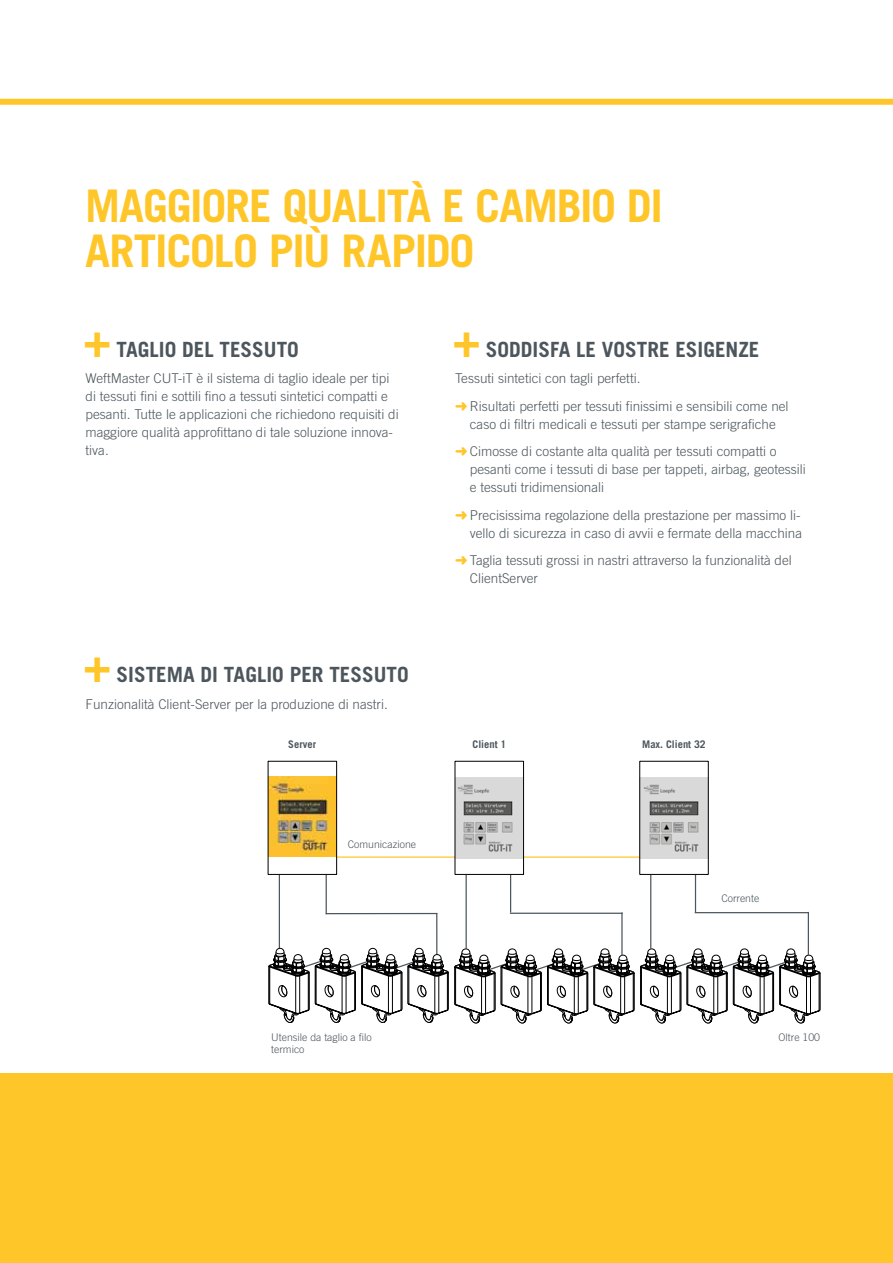
<style>
.page{position:relative;width:893px;height:1263px;background:#fff}
.page>*{position:absolute;margin:0;border:0;box-sizing:border-box;transform-origin:0 0}
.t1{font:700 45px/45px "Trade Gothic LT Std";letter-spacing:-.03em;color:#ffc629}
.t2{font:700 21px "Trade Gothic LT Std";color:#4c565c}
.t3{font:300 13.5px/18px "Trade Gothic LT Std";color:#4c565c}
.t4{font:300 10.5px/12px "Trade Gothic LT Com";color:#4c565c}
.t5{font:700 10.5px "Trade Gothic LT Com";color:#4c565c}
.s1{font-family:"Trade Gothic LT Com";font-size:45px;color:#ffc629}
.s2{color:#ffc629}
</style>
<div class="page">
<div style="left:0;top:99px;width:893px;height:6px;background:#ffc629"></div>
<div style="left:0;top:1073px;width:893px;height:190px;background:#ffc629"></div>
<hr style="left:279px;top:867px;width:1px;height:81px;background:#4c565c">
<hr style="left:337px;top:856px;width:372px;height:2px;background:#ffc629">
<hr style="left:326px;top:913px;width:111px;height:1px;background:#4c565c">
<hr style="left:650px;top:867px;width:1px;height:81px;background:#4c565c">
<hr style="left:466px;top:867px;width:1px;height:81px;background:#4c565c">
<hr style="left:326px;top:863px;width:1px;height:51px;background:#4c565c">
<hr style="left:436px;top:913px;width:1px;height:41px;background:#4c565c">
<hr style="left:510px;top:867px;width:1px;height:45px;background:#4c565c">
<div style="left:268px;top:761px;width:69px;height:113px;background:#fff"></div>
<img style="left:270px;top:776px;width:65px;height:81px">
<div style="left:268px;top:761px;width:69px;height:114px;border:1px solid #000"></div>
<hr style="left:695px;top:867px;width:1px;height:45px;background:#4c565c">
<svg style="left:454px;top:949px;width:180px;height:74px"></svg>
<svg style="left:269px;top:948px;width:179px;height:75px"></svg>
<svg style="left:640px;top:949px;width:180px;height:74px"></svg>
<div style="left:640px;top:761px;width:68px;height:113px;background:#fff"></div>
<img style="left:641px;top:778px;width:66px;height:81px">
<div style="left:639px;top:761px;width:70px;height:114px;border:1px solid #000"></div>
<div style="left:455px;top:761px;width:69px;height:113px;background:#fff"></div>
<img style="left:457px;top:778px;width:65px;height:81px">
<div style="left:455px;top:761px;width:69px;height:114px;border:1px solid #000"></div>
<hr style="left:510px;top:913px;width:113px;height:1px;background:#4c565c">
<hr style="left:621px;top:912px;width:2px;height:44px;background:#4c565c">
<hr style="left:695px;top:912px;width:114px;height:1px;background:#4c565c">
<hr style="left:808px;top:912px;width:1px;height:43px;background:#4c565c">
<h1 class="t1" style="left:85px;top:183px;width:579px">MAGGIORE QUALITÀ E CAMBIO DI<br>ARTICOLO PIÙ RAPIDO</h1>
<h2 class="t2" style="left:84px;top:336px;width:217px"><span class="s1">+</span> TAGLIO DEL TESSUTO</h2>
<p class="t3" style="left:86px;top:369px;width:315px">WeftMaster CUT-iT è il sistema di taglio ideale per tipi di tessuti fini e sottili fino a tessuti sintetici compatti e pesanti. Tutte le applicazioni che richiedono requisiti di maggiore qualità approfittano di tale soluzione innova&shy;tiva.</p>
<h2 class="t2" style="left:84px;top:661px;width:327px"><span class="s1">+</span> SISTEMA DI TAGLIO PER TESSUTO</h2>
<p class="t3" style="left:86px;top:695px;width:304px">Funzionalità Client-Server per la produzione di nastri.</p>
<h2 class="t2" style="left:453px;top:336px;width:308px"><span class="s1">+</span> SODDISFA LE VOSTRE ESIGENZE</h2>
<p class="t3" style="left:455px;top:365px;width:335px;line-height:27.3px">Tessuti sintetici con tagli perfetti.<br><span class="s2">➜</span> Risultati perfetti per tessuti finissimi e sensibili come nel</p>
<p class="t3" style="left:455px;top:410px;width:323px;line-height:27.3px;text-align:right">caso di filtri medicali e tessuti per stampe serigrafiche <span class="s2">➜</span> Cimosse di costante alta qualità per tessuti compatti o</p>
<p class="t3" style="left:470px;top:460px;width:337px">pesanti come i tessuti di base per tappeti, airbag, geotessili e tessuti tridimensionali</p>
<p class="t3" style="left:455px;top:505px;width:349px;text-align:right"><span class="s2">➜</span> Precisissima regolazione della prestazione per massimo li&shy;vello di sicurezza in caso di avvii e fermate della macchina</p>
<p class="t3" style="left:470px;top:551px;width:324px;text-indent:-15px"><span class="s2">➜</span> Taglia tessuti grossi in nastri attraverso la funzionalità del<br>ClientServer</p>
<p class="t5" style="left:288px;top:738px;width:29px">Server</p>
<p class="t5" style="left:473px;top:738px;width:35px">Client 1</p>
<p class="t5" style="left:642px;top:738px;width:65px">Max. Client 32</p>
<p class="t4" style="left:348px;top:838px;width:70px">Comunicazione</p>
<p class="t4" style="left:271px;top:1031px;width:102px">Utensile da taglio a filo termico</p>
<p class="t4" style="left:721px;top:892px;width:39px">Corrente</p>
<p class="t4" style="left:779px;top:1031px;width:43px">Oltre 100</p>
</div>
